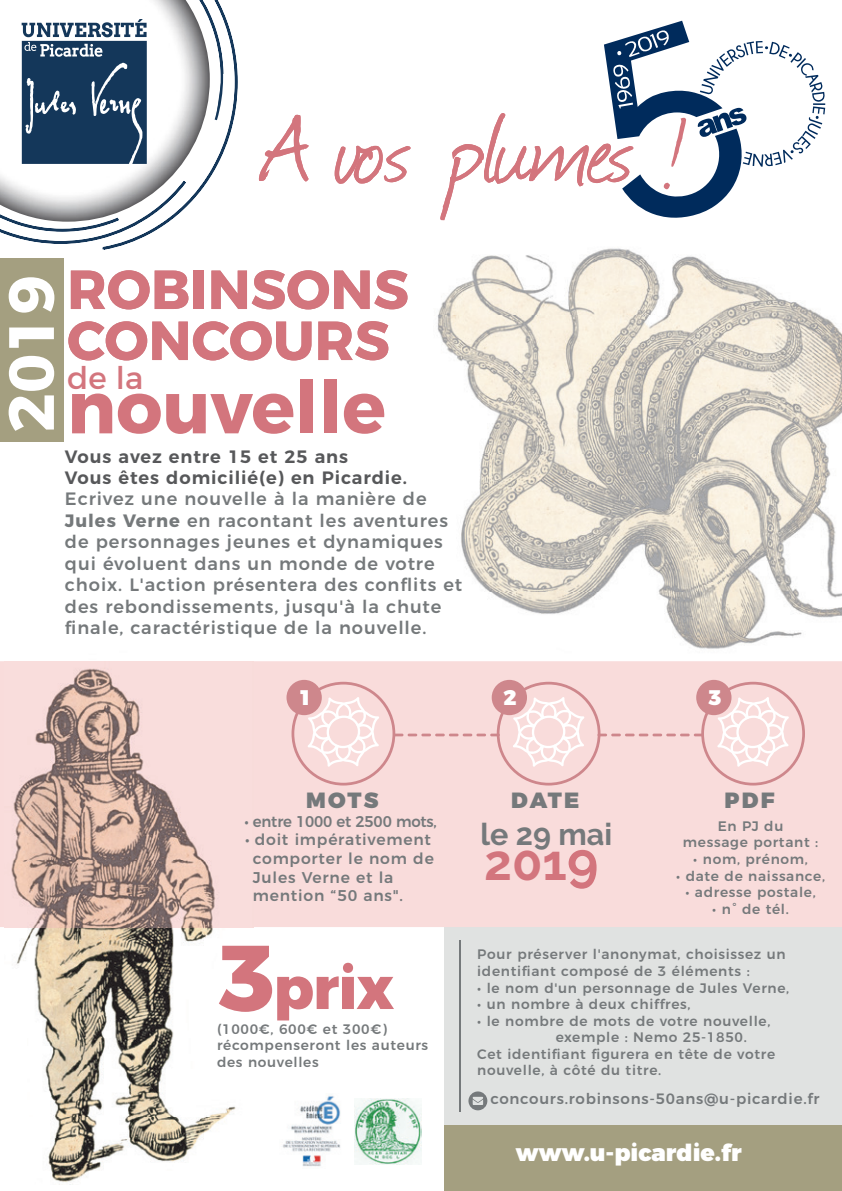
<style>
.page{position:relative;width:842px;height:1191px;background:#fff}
.page>*{position:absolute;margin:0;border:0;box-sizing:border-box;transform-origin:0 0}
.t1{font:113.6px "Journal";letter-spacing:-.03em;color:#d3757d}
.t2{font:700 72.6px "Montserrat";color:#d3757d}
.t3{font:700 63.8px "Montserrat";color:#fff}
.t4{font:800 59px "Montserrat";color:#d3757d}
.t5{font:700 54.8px/51px "Montserrat";color:#ce878c}
.t6{font:700 49.4px "Raleway";color:#d3757d}
.t7{font:31.2px "Montserrat";color:#d3757d}
.t8{font:700 30.6px "Raleway";color:#75797b}
.t9{font:900 23.4px "Montserrat";color:#fff}
.t10{font:900 22px "Montserrat";letter-spacing:.1em;color:#75797b}
.t11{font:900 21.2px "Montserrat";color:#fff}
.t12{font:500 17.8px/21.4px "Montserrat";letter-spacing:.05em;color:#75797b}
.t13{font:600 17.8px/21.4px "Montserrat";letter-spacing:.05em;color:#57585a}
.t14{font:500 15.6px/18.6px "Montserrat";letter-spacing:.05em;color:#75797b}
.t15{font:500 15.6px "Montserrat";letter-spacing:-.01em;color:#75797b;scale:.96 1}
.t16{font:500 15px "Montserrat";letter-spacing:.05em;color:#75797b}
.t17{font:500 13.8px/16.6px "Montserrat";letter-spacing:.05em;color:#75797b}
.s1{font-size:109px}
.s2{font-weight:700}
.s3{font-size:93.2px}
.s4{font-size:53.6px}
</style>
<div class="page">
<img style="left:5px;top:927px;width:248px;height:256px">
<img style="left:437px;top:248px;width:405px;height:401px">
<div style="left:0;top:259px;width:63px;height:183px;background:#a49f80"></div>
<div style="left:445px;top:927px;width:397px;height:257px;background:#e0e2e1"></div>
<div style="left:445px;top:1125px;width:397px;height:66px;background:#a49f80"></div>
<hr style="left:459px;top:940px;width:2px;height:172px;background:#75797b">
<svg style="left:0;top:661px;width:842px;height:266px;background:#eacecb"></svg>
<div style="left:286px;top:680px;width:36px;height:35px;background:#ce878c;border-radius:50%"></div>
<div style="left:492px;top:680px;width:35px;height:35px;background:#ce878c;border-radius:50%"></div>
<div style="left:696px;top:680px;width:35px;height:35px;background:#ce878c;border-radius:50%"></div>
<svg style="left:291px;top:682px;width:514px;height:103px;background:#f4d5d5"></svg>
<svg style="left:0;top:0;width:238px;height:250px"></svg>
<img style="left:355px;top:1098px;width:67px;height:66px">
<svg style="left:604px;top:21px;width:221px;height:197px"></svg>
<img style="left:282px;top:1095px;width:59px;height:72px">
<svg style="left:468px;top:1091px;width:19px;height:19px"></svg>
<h1 class="t1" style="left:261px;top:72px;width:425px">A vos plumes <span class="s1">!</span></h1>
<h3 class="t3" style="left:-21px;top:432px;width:159px;rotate:-90deg">2019</h3>
<h3 class="t5" style="left:67px;top:260px;width:343px">ROBINSONS<br>CONCOURS</h3>
<h3 class="t7" style="left:67px;top:353px;width:78px">de la</h3>
<h2 class="t2" style="left:67px;top:348px;width:320px">nouvelle</h2>
<p class="t13" style="left:65px;top:444px;width:343px">Vous avez entre 15 et 25 ans<br>Vous êtes domicilié(e) en Picardie.</p>
<p class="t12" style="left:65px;top:487px;width:399px">Ecrivez une nouvelle à la manière de <span class="s2">Jules Verne</span> en racontant les aventures de personnages jeunes et dynamiques qui évoluent dans un monde de votre choix. L'action présentera des conflits et des rebondissements, jusqu'à la chute finale, caractéristique de la nouvelle.</p>
<h3 class="t11" style="left:299px;top:679px;width:15px">1</h3>
<h3 class="t11" style="left:503px;top:679px;width:15px">2</h3>
<h3 class="t11" style="left:708px;top:679px;width:15px">3</h3>
<h3 class="t10" style="left:306px;top:781px;width:74px">MOTS</h3>
<p class="t15" style="left:244px;top:808px;width:202px">• entre 1000 et 2500 mots,</p>
<p class="t14" style="left:253px;top:829px;width:182px;text-indent:-8px">• doit impérativement comporter le nom de<br>Jules Verne et la mention “50 ans".</p>
<h3 class="t4" style="left:218px;top:939px;width:177px"><span class="s3">3</span> prix</h3>
<p class="t17" style="left:217px;top:1019px;width:213px">(1000€, 600€ et 300€) récompenseront les auteurs des nouvelles</p>
<h3 class="t10" style="left:511px;top:781px;width:70px">DATE</h3>
<h3 class="t10" style="left:724px;top:781px;width:52px">PDF</h3>
<h3 class="t8" style="left:481px;top:816px;width:133px">le 29 mai</h3>
<h3 class="t6" style="left:484px;top:835px;width:116px">201<span class="s4">9</span></h3>
<p class="t17" style="left:683px;top:816px;width:137px;text-align:center">En PJ du<br>message portant :</p>
<p class="t17" style="left:693px;top:849px;width:116px">• nom, prénom,</p>
<p class="t17" style="left:676px;top:866px;width:150px">• date de naissance,</p>
<p class="t17" style="left:685px;top:882px;width:132px">• adresse postale,</p>
<p class="t17" style="left:712px;top:899px;width:78px">• n° de tél.</p>
<p class="t17" style="left:477px;top:945px;width:310px">Pour préserver l'anonymat, choisissez un identifiant composé de 3 éléments :</p>
<p class="t17" style="left:477px;top:978px;width:313px">• le nom d'un personnage de Jules Verne,</p>
<p class="t17" style="left:477px;top:994px;width:215px">• un nombre à deux chiffres,</p>
<p class="t17" style="left:477px;top:1011px;width:295px">• le nombre de mots de votre nouvelle,</p>
<p class="t17" style="left:556px;top:1027px;width:193px">exemple : Nemo 25-1850.</p>
<p class="t17" style="left:477px;top:1044px;width:299px">Cet identifiant figurera en tête de votre</p>
<p class="t17" style="left:477px;top:1060px;width:185px">nouvelle, à côté du titre.</p>
<p class="t16" style="left:490px;top:1086px;width:331px">concours.robinsons-50ans@u-picardie.fr</p>
<h3 class="t9" style="left:516px;top:1133px;width:227px">www.u-picardie.fr</h3>
</div>
